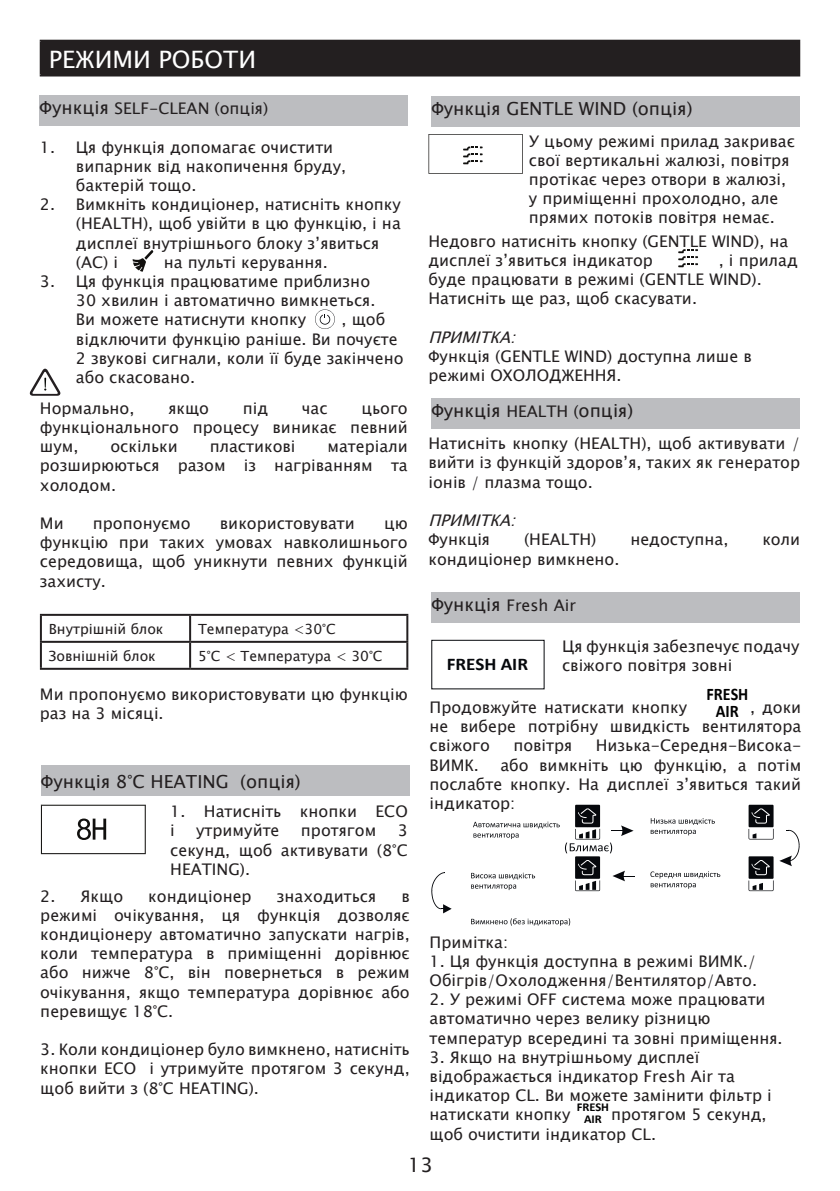
<style>
.page{position:relative;width:840px;height:1191px;background:#fff}
.page>*{position:absolute;margin:0;border:0;box-sizing:border-box;transform-origin:0 0}
.t1{font:24px "Lucida Sans Unicode";color:#fff}
.t2{font:20px "Lucida Sans Unicode";color:#231f20}
.t3{font:18px "Lucida Sans Unicode";color:#231f20}
.t4{font:700 17.8px "Calibri";color:#06080c;scale:1.07 1}
.t5{font:700 17.8px/17px "Calibri";color:#000001;text-align:center;scale:.91 1}
.t6{font:16px/19.2px "Lucida Sans Unicode";color:#231f20}
.t7{font:italic 16px "Lucida Sans Unicode";color:#231f20}
.t8{font:14px "Lucida Sans Unicode";color:#231f20}
.t9{font:700 12px/11.6px "Calibri";color:#000001;text-align:center}
.s1{font-size:18px}
.s2{font-size:16px}
</style>
<div class="page">
<div style="left:431px;top:97px;width:368px;height:30px;background:#bcbdc0"></div>
<svg style="left:428px;top:134px;width:95px;height:40px"></svg>
<svg style="left:678px;top:249px;width:19px;height:18px"></svg>
<div style="left:41px;top:41px;width:757px;height:34px;background:#231f20"></div>
<hr style="left:40px;top:40px;width:759px;height:2px;background:#231f20">
<hr style="left:40px;top:42px;width:2px;height:32px;background:#231f20">
<hr style="left:797px;top:42px;width:2px;height:32px;background:#231f20">
<hr style="left:40px;top:74px;width:759px;height:2px;background:#231f20">
<div style="left:40px;top:96px;width:367px;height:30px;background:#bcbdc0"></div>
<hr style="left:40px;top:614px;width:150px;height:2px;background:#231f20">
<hr style="left:40px;top:616px;width:2px;height:25px;background:#231f20">
<hr style="left:190px;top:614px;width:218px;height:2px;background:#231f20">
<hr style="left:189px;top:616px;width:2px;height:25px;background:#231f20">
<hr style="left:406px;top:616px;width:2px;height:25px;background:#231f20">
<hr style="left:40px;top:641px;width:150px;height:2px;background:#231f20">
<hr style="left:40px;top:643px;width:2px;height:25px;background:#231f20">
<hr style="left:190px;top:641px;width:218px;height:2px;background:#231f20">
<hr style="left:189px;top:643px;width:2px;height:25px;background:#231f20">
<hr style="left:406px;top:643px;width:2px;height:25px;background:#231f20">
<hr style="left:40px;top:668px;width:150px;height:2px;background:#231f20">
<hr style="left:190px;top:668px;width:218px;height:2px;background:#231f20">
<svg style="left:133px;top:250px;width:20px;height:22px"></svg>
<svg style="left:315px;top:309px;width:19px;height:20px"></svg>
<svg style="left:29px;top:368px;width:32px;height:28px"></svg>
<div style="left:431px;top:398px;width:368px;height:30px;background:#bcbdc0"></div>
<div style="left:41px;top:765px;width:368px;height:31px;background:#bcbdc0"></div>
<svg style="left:41px;top:804px;width:105px;height:50px"></svg>
<div style="left:431px;top:592px;width:368px;height:31px;background:#bcbdc0"></div>
<div style="left:431px;top:640px;width:113px;height:49px;border:1px solid #06080c"></div>
<svg style="left:612px;top:870px;width:22px;height:11px"></svg>
<svg style="left:431px;top:872px;width:20px;height:41px"></svg>
<div style="left:574px;top:804px;width:25px;height:23px;background:#06080c"></div>
<div style="left:748px;top:804px;width:25px;height:23px;background:#06080c"></div>
<svg style="left:748px;top:808px;width:51px;height:83px"></svg>
<div style="left:574px;top:856px;width:25px;height:22px;background:#06080c"></div>
<svg style="left:574px;top:859px;width:25px;height:32px"></svg>
<svg style="left:473px;top:808px;width:160px;height:45px"></svg>
<svg style="left:650px;top:818px;width:64px;height:17px"></svg>
<svg style="left:471px;top:872px;width:64px;height:18px"></svg>
<svg style="left:650px;top:871px;width:70px;height:17px"></svg>
<svg style="left:471px;top:918px;width:99px;height:7px"></svg>
<h1 class="t1" style="left:49px;top:40px;width:209px">РЕЖИМИ РОБОТИ</h1>
<p class="t6" style="left:39px;top:99px;width:230px"><span class="s1">Функція</span> SELF-CLEAN (опція)</p>
<p class="t6" style="left:76px;top:137px;width:271px;text-indent:-36px">1. Ця функція допомагає очистити випарник від накопичення бруду, бактерій тощо.</p>
<p class="t6" style="left:76px;top:195px;width:326px;text-indent:-36px">2. Вимкніть кондиціонер, натисніть кнопку (HEALTH), щоб увійти в цю функцію, і на дисплеї внутрішнього блоку з’явиться (AC) і</p>
<p class="t6" style="left:164px;top:253px;width:165px">на пульті керування.</p>
<p class="t6" style="left:76px;top:272px;width:301px;text-indent:-36px">3. Ця функція працюватиме приблизно<br>30 хвилин і автоматично вимкнеться.<br>Ви можете натиснути кнопку</p>
<p class="t6" style="left:76px;top:310px;width:329px;text-indent:265px">, щоб відключити функцію раніше. Ви почуєте<br>2 звукові сигнали, коли її буде закінчено або скасовано.</p>
<p class="t6" style="left:40px;top:398px;width:96px">Нормально,</p>
<p class="t6" style="left:168px;top:398px;width:42px">якщо</p>
<p class="t6" style="left:243px;top:398px;width:27px">під</p>
<p class="t6" style="left:302px;top:398px;width:27px">час</p>
<p class="t6" style="left:40px;top:398px;width:369px;text-align:justify;text-indent:321px">цього функціонального процесу виникає певний шум,</p>
<p class="t6" style="left:40px;top:437px;width:369px;text-align:justify;text-indent:287px">матеріали розширюються разом із нагріванням та холодом.</p>
<p class="t6" style="left:40px;top:514px;width:25px">Ми</p>
<p class="t6" style="left:93px;top:514px;width:99px">пропонуємо</p>
<p class="t6" style="left:220px;top:514px;width:136px">використовувати</p>
<p class="t6" style="left:110px;top:437px;width:69px">оскільки</p>
<p class="t6" style="left:209px;top:437px;width:87px">пластикові</p>
<p class="t6" style="left:40px;top:514px;width:369px;text-align:justify;text-indent:344px">цю функцію при таких умовах навколишнього середовища, щоб уникнути певних функцій захисту.</p>
<p class="t8" style="left:49px;top:618px;width:116px">Внутрішній блок</p>
<p class="t8" style="left:198px;top:618px;width:139px">Температура &lt;30°С</p>
<p class="t8" style="left:49px;top:645px;width:108px">Зовнішній блок</p>
<p class="t8" style="left:198px;top:645px;width:186px">5°С &lt; Температура &lt; 30°С</p>
<p class="t6" style="left:40px;top:685px;width:369px">Ми пропонуємо використовувати цю функцію раз на 3 місяці.</p>
<p class="t3" style="left:41px;top:767px;width:261px">Функція 8°С HEATING (опція)</p>
<p class="t6" style="left:170px;top:802px;width:239px">1. Натисніть кнопки ECO і</p>
<p class="t6" style="left:196px;top:821px;width:85px">утримуйте</p>
<p class="t6" style="left:301px;top:821px;width:77px">протягом</p>
<p class="t6" style="left:170px;top:821px;width:239px;text-align:justify;text-indent:227px">3 секунд, щоб активувати (8°С HEATING).</p>
<p class="t6" style="left:40px;top:886px;width:84px">2. Якщо</p>
<p class="t6" style="left:148px;top:886px;width:105px">кондиціонер</p>
<p class="t6" style="left:277px;top:886px;width:101px">знаходиться</p>
<p class="t6" style="left:40px;top:886px;width:371px;text-align:justify;text-indent:361px">в режимі очікування, ця функція дозволяє кондиціонеру автоматично запускати нагрів, коли температура в приміщенні дорівнює або нижче 8°С, він повернеться в режим очікування, якщо температура дорівнює або перевищує 18°С.</p>
<p class="t6" style="left:40px;top:1040px;width:371px;text-align:justify">3. Коли кондиціонер було вимкнено, натисніть кнопки ECO і утримуйте протягом 3 секунд, щоб вийти з (8°С HEATING).</p>
<p class="t3" style="left:431px;top:94px;width:262px">Функція GENTLE WIND (опція)</p>
<p class="t6" style="left:528px;top:131px;width:267px">У цьому режимі прилад закриває свої вертикальні жалюзі, повітря протікає через отвори в жалюзі, у приміщенні прохолодно, але прямих потоків повітря немає.</p>
<p class="t6" style="left:428px;top:231px;width:361px">Недовго натисніть кнопку (GENTLE WIND), на дисплеї з’явиться індикатор</p>
<p class="t6" style="left:428px;top:250px;width:370px;text-indent:290px">, і прилад буде працювати в режимі (GENTLE WIND).<br>Натисніть ще раз, щоб скасувати.</p>
<p class="t7" style="left:428px;top:324px;width:95px">ПРИМІТКА:</p>
<p class="t6" style="left:428px;top:346px;width:324px">Функція (GENTLE WIND) доступна лише в режимі ОХОЛОДЖЕННЯ.</p>
<p class="t3" style="left:431px;top:396px;width:203px">Функція <span class="s2">HEALTH (</span>опція)</p>
<p class="t6" style="left:428px;top:434px;width:373px;text-align:justify">Натисніть кнопку (HEALTH), щоб активувати / вийти із функцій здоров’я, таких як генератор іонів / плазма тощо.</p>
<p class="t7" style="left:428px;top:508px;width:95px">ПРИМІТКА:</p>
<p class="t6" style="left:428px;top:530px;width:63px">Функція</p>
<p class="t6" style="left:524px;top:530px;width:74px">(HEALTH)</p>
<p class="t6" style="left:630px;top:530px;width:99px">недоступна,</p>
<p class="t6" style="left:762px;top:530px;width:39px">коли</p>
<p class="t6" style="left:428px;top:549px;width:192px">кондиціонер вимкнено.</p>
<p class="t6" style="left:431px;top:596px;width:146px"><span class="s1">Функція</span> Fresh Air</p>
<p class="t6" style="left:561px;top:637px;width:239px">Ця функція забезпечує подачу свіжого повітря зовні</p>
<p class="t6" style="left:429px;top:698px;width:259px">Продовжуйте натискати кнопку</p>
<p class="t4" style="left:446px;top:651px;width:77px">FRESH AIR</p>
<p class="t5" style="left:706px;top:685px;width:47px">FRESH<br>AIR</p>
<p class="t6" style="left:429px;top:698px;width:373px;text-align:justify;text-indent:320px">, доки не вибере потрібну швидкість вентилятора свіжого</p>
<p class="t6" style="left:513px;top:736px;width:61px">повітря</p>
<p class="t6" style="left:595px;top:736px;width:207px">Низька-Середня-Висока-</p>
<p class="t6" style="left:429px;top:755px;width:373px;text-align:justify;text-indent:71px">або вимкніть цю функцію, а потім послабте кнопку. На дисплеї з’явиться такий індикатор:</p>
<p class="t6" style="left:429px;top:755px;width:51px">ВИМК.</p>
<p class="t6" style="left:429px;top:932px;width:80px">Примітка:</p>
<p class="t6" style="left:429px;top:951px;width:329px">1. Ця функція доступна в режимі ВИМК./<br>Обігрів/Охолодження/Вентилятор/Авто.</p>
<p class="t6" style="left:429px;top:990px;width:354px">2. У режимі OFF система може працювати автоматично через велику різницю температур всередині та зовні приміщення.</p>
<p class="t6" style="left:429px;top:1047px;width:343px">3. Якщо на внутрішньому дисплеї відображається індикатор Fresh Air та індикатор CL. Ви можете замінити фільтр і натискати кнопку</p>
<p class="t9" style="left:576px;top:1101px;width:34px">FRESH<br>AIR</p>
<p class="t6" style="left:429px;top:1105px;width:338px;text-indent:181px">протягом 5 секунд, щоб очистити індикатор CL.</p>
<p class="t2" style="left:408px;top:1149px;width:27px">13</p>
</div>
